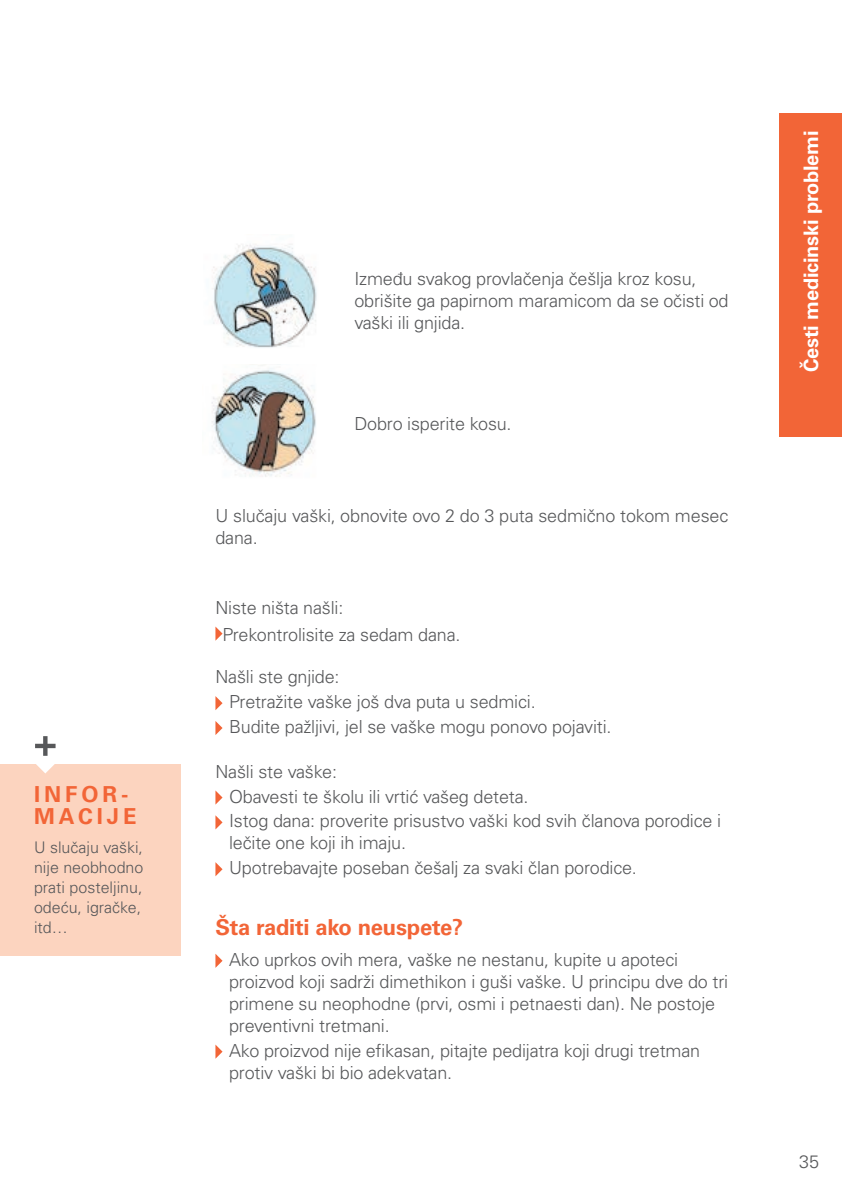
<style>
.page{position:relative;width:842px;height:1191px;background:#fff}
.page>*{position:absolute;margin:0;border:0;box-sizing:border-box;transform-origin:0 0}
.t1{font:700 22px "Univers LTCYR 65";letter-spacing:-.01em;color:#f26537}
.t2{font:700 22px/22px "Univers LTCYR 65";letter-spacing:.18em;color:#f26537}
.t3{font:700 20px "Univers LTCYR 65";letter-spacing:-.01em;color:#fff}
.t4{font:300 18px/22px "Univers LTCYR 45";letter-spacing:-.01em;color:#57585a}
.t5{font:300 18px "Univers LT Std";color:#57585a}
.t6{font:300 16px/20px "Univers LTCYR 45";color:#57585a}
</style>
<div class="page">
<svg style="left:215px;top:626px;width:8px;height:14px"></svg>
<svg style="left:215px;top:696px;width:8px;height:14px"></svg>
<svg style="left:215px;top:721px;width:8px;height:14px"></svg>
<svg style="left:215px;top:790px;width:8px;height:14px"></svg>
<svg style="left:215px;top:815px;width:8px;height:14px"></svg>
<svg style="left:215px;top:862px;width:8px;height:14px"></svg>
<svg style="left:215px;top:954px;width:8px;height:14px"></svg>
<svg style="left:215px;top:1044px;width:8px;height:14px"></svg>
<div style="left:780px;top:113px;width:62px;height:324px;background:#f26537"></div>
<img style="left:212px;top:365px;width:104px;height:112px">
<img style="left:213px;top:244px;width:104px;height:104px">
<div style="left:0;top:763px;width:180px;height:192px;background:#fcd4bf"></div>
<svg style="left:35px;top:736px;width:21px;height:37px"></svg>
<p class="t2" style="left:34px;top:782px;width:104px">INFOR-<br>MACIJE</p>
<p class="t6" style="left:34px;top:837px;width:111px">U slučaju vaški, nije neobhodno prati posteljinu, odeću, igračke, itd…</p>
<p class="t4" style="left:354px;top:267px;width:376px">Između svakog provlačenja češlja kroz kosu, obrišite ga papirnom maramicom da se očisti od vaški ili gnjida.</p>
<p class="t4" style="left:354px;top:412px;width:159px">Dobro isperite kosu.</p>
<p class="t4" style="left:215px;top:504px;width:514px">U slučaju vaški, obnovite ovo 2 do 3 puta sedmično tokom mesec dana.</p>
<p class="t4" style="left:222px;top:593px;width:240px;line-height:26.8px;text-indent:-7px">Niste ništa našli:<br>Prekontrolisite za sedam dana.</p>
<p class="t4" style="left:229px;top:664px;width:384px;line-height:24.8px;text-indent:-14px">Našli ste gnjide:<br>Pretražite vaške još dva puta u sedmici.<br>Budite pažljivi, jel se vaške mogu ponovo pojaviti.</p>
<p class="t4" style="left:229px;top:758px;width:494px;line-height:24.8px;text-indent:-14px">Našli ste vaške:<br>Obavesti te školu ili vrtić vašeg deteta.<br>Istog dana: proverite prisustvo vaški kod svih članova porodice i</p>
<p class="t4" style="left:229px;top:830px;width:409px;line-height:24.8px">lečite one koji ih imaju.<br>Upotrebavajte poseban češalj za svaki član porodice.</p>
<p class="t1" style="left:215px;top:912px;width:249px">Šta raditi ako neuspete?</p>
<p class="t4" style="left:229px;top:948px;width:501px">Ako uprkos ovih mera, vaške ne nestanu, kupite u apoteci proizvod koji sadrži dimethikon i guši vaške. U principu dve do tri primene su neophodne (prvi, osmi i petnaesti dan). Ne postoje preventivni tretmani.</p>
<p class="t4" style="left:229px;top:1039px;width:473px">Ako proizvod nije efikasan, pitajte pedijatra koji drugi tretman protiv vaški bi bio adekvatan.</p>
<p class="t3" style="left:797px;top:372px;width:243px;rotate:-90deg">Česti medicinski problemi</p>
<p class="t5" style="left:799px;top:1151px;width:22px">35</p>
</div>
